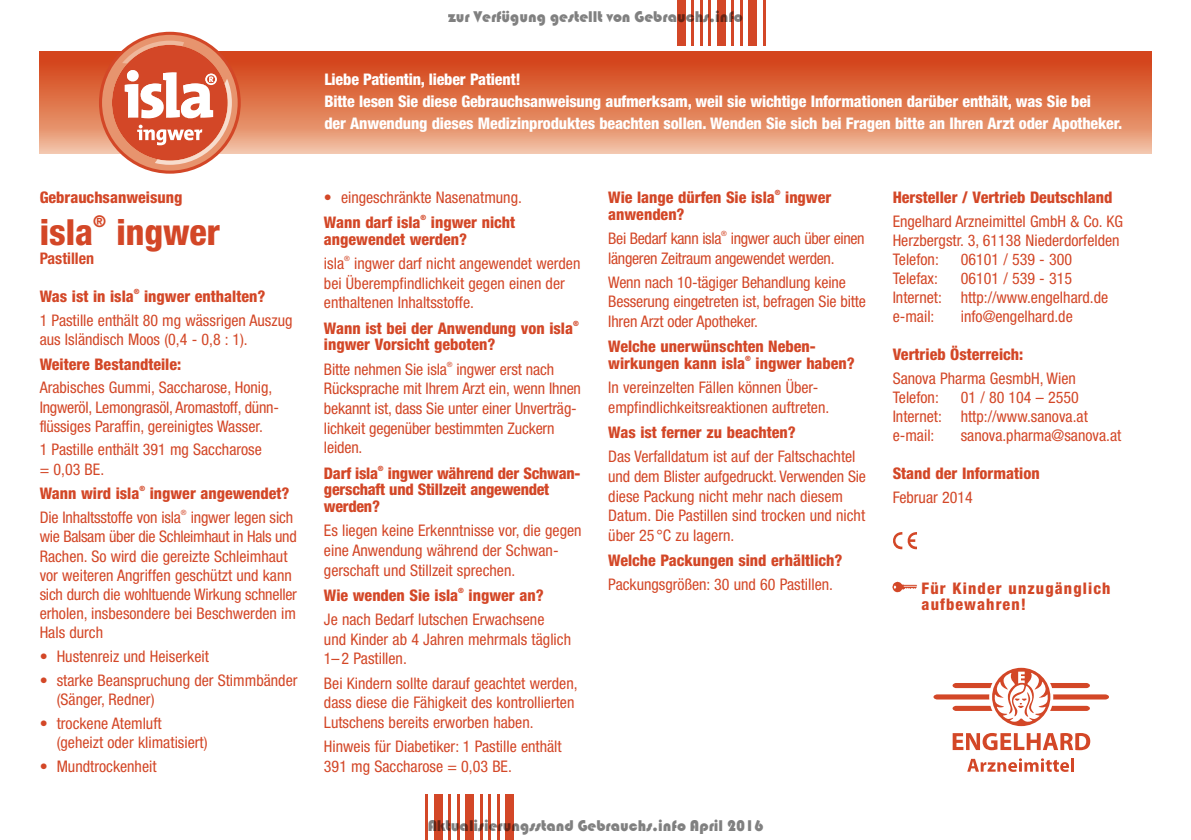
<style>
.page{position:relative;width:1191px;height:840px;background:#fff}
.page>*{position:absolute;margin:0;border:0;box-sizing:border-box;transform-origin:0 0}
.t1{font:800 condensed 36px "Helvetica Neue LT Std";color:#d34727}
.t2{font:800 condensed 16.2px "Helvetica Neue LT Std";color:#d34727}
.t3{font:condensed 16px/19.6px "Helvetica Neue LT Std";color:#d34727}
.t4{font:800 condensed 16px/16.6px "Helvetica Neue LT Std";color:#d34727}
.t5{font:800 condensed 16px/22px "Helvetica Neue LT Std";letter-spacing:-.01em;color:#fff}
.t6{font:16px "Bauhaus 93";color:rgb(0 0 0/.5)}
.t7{font:condensed 16px/19.6px "Helvetica Neue LT Std";letter-spacing:-.02em;color:#d34727}
.t8{font:800 condensed 16px/16px "Helvetica Neue LT Std";letter-spacing:.07em;color:#d34727}
.t9{font:700 condensed 16px "Helvetica Neue LT Std";color:#d34727}
.t10{font:800 condensed 7.2px "Helvetica Neue LT Std";color:#d34727}
.t11{font:condensed 7.2px "Helvetica Neue LT Std";color:#d34727}
</style>
<div class="page">
<svg style="left:952px;top:733px;width:138px;height:16px"></svg>
<svg style="left:967px;top:758px;width:102px;height:13px"></svg>
<hr style="left:1071px;top:757px;width:3px;height:14px;background:#d34727">
<svg style="left:992px;top:667px;width:58px;height:58px"></svg>
<svg style="left:933px;top:671px;width:176px;height:50px"></svg>
<svg style="left:40px;top:51px;width:1111px;height:102px;background:#df7850"></svg>
<svg style="left:99px;top:32px;width:142px;height:141px"></svg>
<div style="left:102px;top:35px;width:136px;height:135px;background:#e7946e;border-radius:50%"></div>
<svg style="left:108px;top:41px;width:124px;height:124px"></svg>
<hr style="left:763px;top:0;width:2px;height:45px;background:#d34727">
<div style="left:748px;top:0;width:9px;height:45px;background:#d34727"></div>
<hr style="left:740px;top:0;width:2px;height:45px;background:#d34727">
<hr style="left:731px;top:0;width:3px;height:45px;background:#d34727">
<div style="left:717px;top:0;width:8px;height:45px;background:#d34727"></div>
<hr style="left:708px;top:0;width:3px;height:45px;background:#d34727">
<hr style="left:700px;top:0;width:2px;height:45px;background:#d34727">
<hr style="left:691px;top:0;width:3px;height:45px;background:#d34727">
<div style="left:677px;top:0;width:8px;height:45px;background:#d34727"></div>
<hr style="left:425px;top:794px;width:3px;height:45px;background:#d34727">
<div style="left:434px;top:794px;width:8px;height:45px;background:#d34727"></div>
<hr style="left:448px;top:794px;width:3px;height:45px;background:#d34727">
<hr style="left:457px;top:794px;width:3px;height:45px;background:#d34727">
<div style="left:465px;top:794px;width:9px;height:45px;background:#d34727"></div>
<hr style="left:480px;top:794px;width:2px;height:45px;background:#d34727">
<hr style="left:488px;top:794px;width:3px;height:45px;background:#d34727">
<hr style="left:497px;top:794px;width:3px;height:45px;background:#d34727">
<div style="left:505px;top:794px;width:9px;height:45px;background:#d34727"></div>
<svg style="left:893px;top:532px;width:24px;height:17px"></svg>
<img style="left:892px;top:581px;width:25px;height:12px">
<p class="t4" style="left:40px;top:188px;width:144px">Gebrauchsanweisung</p>
<h1 class="t1" style="left:40px;top:210px;width:55px">isla</h1>
<p class="t2" style="left:93px;top:211px;width:14px">®</p>
<h1 class="t1" style="left:116px;top:210px;width:105px">ingwer</h1>
<p class="t9" style="left:40px;top:249px;width:56px">Pastillen</p>
<p class="t4" style="left:40px;top:287px;width:96px">Was ist in isla</p>
<p class="t10" style="left:134px;top:287px;width:7px">®</p>
<p class="t4" style="left:144px;top:287px;width:123px">ingwer enthalten?</p>
<p class="t3" style="left:40px;top:310px;width:254px">1 Pastille enthält 80 mg wässrigen Auszug aus Isländisch Moos (0,4 - 0,8 : 1).</p>
<p class="t4" style="left:40px;top:355px;width:143px">Weitere Bestandteile:</p>
<p class="t3" style="left:40px;top:378px;width:241px">Arabisches Gummi, Saccharose, Honig,<br>Ingweröl, Lemongrasöl, Aromastoff, dünn&shy;flüssiges Paraffin, gereinigtes Wasser.</p>
<p class="t3" style="left:40px;top:440px;width:224px">1 Pastille enthält 391 mg Saccharose = 0,03 BE.</p>
<p class="t4" style="left:40px;top:485px;width:101px">Wann wird isla</p>
<p class="t10" style="left:139px;top:484px;width:7px">®</p>
<p class="t4" style="left:150px;top:485px;width:141px">ingwer angewendet?</p>
<p class="t3" style="left:40px;top:507px;width:143px">Die Inhaltsstoffe von isla</p>
<p class="t11" style="left:181px;top:508px;width:7px">®</p>
<p class="t3" style="left:40px;top:507px;width:259px;text-indent:151px">ingwer legen sich wie Balsam über die Schleimhaut in Hals und Rachen. So wird die gereizte Schleimhaut vor weiteren Angriffen geschützt und kann sich durch die wohltuende Wirkung schneller erholen, insbesondere bei Beschwerden im Hals durch</p>
<p class="t3" style="left:40px;top:646px;width:171px">• Hustenreiz und Heiserkeit</p>
<p class="t3" style="left:57px;top:670px;width:242px;text-indent:-17px">• starke Beanspruchung der Stimmbänder (Sänger, Redner)</p>
<p class="t3" style="left:57px;top:713px;width:152px;text-indent:-17px">• trockene Atemluft (geheizt oder klimatisiert)</p>
<p class="t3" style="left:40px;top:755px;width:118px">• Mundtrockenheit</p>
<p class="t6" style="left:448px;top:7px;width:296px">zur Verfügung gestellt von Gebrauchs.info</p>
<p class="t5" style="left:324px;top:68px;width:799px">Liebe Patientin, lieber Patient!<br>Bitte lesen Sie diese Gebrauchsanweisung aufmerksam, weil sie wichtige Informationen darüber enthält, was Sie bei<br>der Anwendung dieses Medizinproduktes beachten sollen. Wenden Sie sich bei Fragen bitte an Ihren Arzt oder Apotheker.</p>
<p class="t3" style="left:324px;top:187px;width:199px">• eingeschränkte Nasenatmung.</p>
<p class="t4" style="left:324px;top:214px;width:98px">Wann darf isla</p>
<p class="t10" style="left:420px;top:213px;width:7px">®</p>
<p class="t4" style="left:324px;top:214px;width:193px;text-indent:107px">ingwer nicht angewendet werden?</p>
<p class="t3" style="left:324px;top:253px;width:22px">isla</p>
<p class="t11" style="left:344px;top:254px;width:7px">®</p>
<p class="t3" style="left:324px;top:253px;width:258px;text-indent:30px">ingwer darf nicht angewendet werden bei Überempfindlichkeit gegen einen der enthaltenen Inhaltsstoffe.</p>
<p class="t4" style="left:324px;top:319px;width:251px">Wann ist bei der Anwendung von isla</p>
<p class="t10" style="left:573px;top:318px;width:7px">®</p>
<p class="t4" style="left:324px;top:336px;width:173px">ingwer Vorsicht geboten?</p>
<p class="t3" style="left:324px;top:359px;width:124px">Bitte nehmen Sie isla</p>
<p class="t11" style="left:447px;top:359px;width:7px">®</p>
<p class="t3" style="left:324px;top:359px;width:258px;text-indent:133px">ingwer erst nach<br>Rücksprache mit Ihrem Arzt ein, wenn Ihnen bekannt ist, dass Sie unter einer Unverträg&shy;lichkeit gegenüber bestimmten Zuckern leiden.</p>
<p class="t4" style="left:324px;top:464px;width:56px">Darf isla</p>
<p class="t10" style="left:378px;top:463px;width:7px">®</p>
<p class="t4" style="left:324px;top:464px;width:258px;text-indent:64px">ingwer während der Schwan&shy;gerschaft und Stillzeit angewendet werden?</p>
<p class="t3" style="left:324px;top:520px;width:259px">Es liegen keine Erkenntnisse vor, die gegen eine Anwendung während der Schwan&shy;gerschaft und Stillzeit sprechen.</p>
<p class="t4" style="left:324px;top:586px;width:136px">Wie wenden Sie isla</p>
<p class="t10" style="left:458px;top:585px;width:7px">®</p>
<p class="t4" style="left:468px;top:586px;width:77px">ingwer an?</p>
<p class="t3" style="left:324px;top:609px;width:249px">Je nach Bedarf lutschen Erwachsene<br>und Kinder ab 4 Jahren mehrmals täglich<br>1– 2 Pastillen.</p>
<p class="t3" style="left:324px;top:672px;width:255px">Bei Kindern sollte darauf geachtet werden, dass diese die Fähigkeit des kontrollierten<br>Lutschens bereits erworben haben.</p>
<p class="t3" style="left:324px;top:736px;width:239px">Hinweis für Diabetiker: 1 Pastille enthält<br>391 mg Saccharose = 0,03 BE.</p>
<p class="t4" style="left:608px;top:189px;width:168px">Wie lange dürfen Sie isla</p>
<p class="t10" style="left:775px;top:188px;width:7px">®</p>
<p class="t4" style="left:785px;top:189px;width:48px">ingwer</p>
<p class="t4" style="left:608px;top:205px;width:78px">anwenden?</p>
<p class="t7" style="left:608px;top:228px;width:115px">Bei Bedarf kann isla</p>
<p class="t11" style="left:721px;top:229px;width:7px">®</p>
<p class="t7" style="left:608px;top:228px;width:258px;text-indent:122px">ingwer auch über einen längeren Zeitraum angewendet werden.</p>
<p class="t3" style="left:608px;top:272px;width:259px">Wenn nach 10-tägiger Behandlung keine<br>Besserung eingetreten ist, befragen Sie bitte<br>Ihren Arzt oder Apotheker.</p>
<p class="t4" style="left:608px;top:338px;width:209px">Welche unerwünschten Neben&shy;wirkungen kann isla</p>
<p class="t10" style="left:745px;top:354px;width:7px">®</p>
<p class="t4" style="left:755px;top:354px;width:101px">ingwer haben?</p>
<p class="t3" style="left:608px;top:377px;width:223px">In vereinzelten Fällen können Über&shy;empfindlichkeitsreaktionen auftreten.</p>
<p class="t4" style="left:608px;top:423px;width:189px">Was ist ferner zu beachten?</p>
<p class="t3" style="left:608px;top:446px;width:259px">Das Verfalldatum ist auf der Faltschachtel und dem Blister aufgedruckt. Verwenden Sie diese Packung nicht mehr nach diesem Datum. Die Pastillen sind trocken und nicht über 25 °C zu lagern.</p>
<p class="t4" style="left:608px;top:551px;width:236px">Welche Packungen sind erhältlich?</p>
<p class="t3" style="left:608px;top:574px;width:226px">Packungsgrößen: 30 und 60 Pastillen.</p>
<p class="t6" style="left:427px;top:815px;width:337px">Aktualisierungsstand Gebrauchs.info April 2016</p>
<p class="t4" style="left:892px;top:189px;width:221px">Hersteller / Vertrieb Deutschland</p>
<p class="t3" style="left:892px;top:212px;width:232px;line-height:19px">Engelhard Arzneimittel GmbH &amp; Co. KG<br>Herzbergstr. 3, 61138 Niederdorfelden<br>Telefon:</p>
<p class="t3" style="left:960px;top:249px;width:113px">06101 / 539 - 300</p>
<p class="t3" style="left:892px;top:268px;width:217px;line-height:19px;text-indent:68px">06101 / 539 - 315<br>Internet: http://www.engelhard.de e-mail:</p>
<p class="t3" style="left:892px;top:268px;width:47px">Telefax:</p>
<p class="t3" style="left:960px;top:306px;width:114px">info@engelhard.de</p>
<p class="t4" style="left:892px;top:345px;width:132px">Vertrieb Österreich:</p>
<p class="t3" style="left:892px;top:368px;width:185px;line-height:19px">Sanova Pharma GesmbH, Wien<br>Telefon:</p>
<p class="t3" style="left:892px;top:387px;width:197px;line-height:19px;text-indent:68px">01 / 80 104 – 2550<br>Internet: http://www.sanova.at e-mail:</p>
<p class="t3" style="left:960px;top:425px;width:162px">sanova.pharma@sanova.at</p>
<p class="t4" style="left:892px;top:464px;width:148px">Stand der Information</p>
<p class="t3" style="left:892px;top:487px;width:82px">Februar 2014</p>
<p class="t8" style="left:921px;top:579px;width:190px">Für Kinder unzugänglich aufbewahren!</p>
</div>
